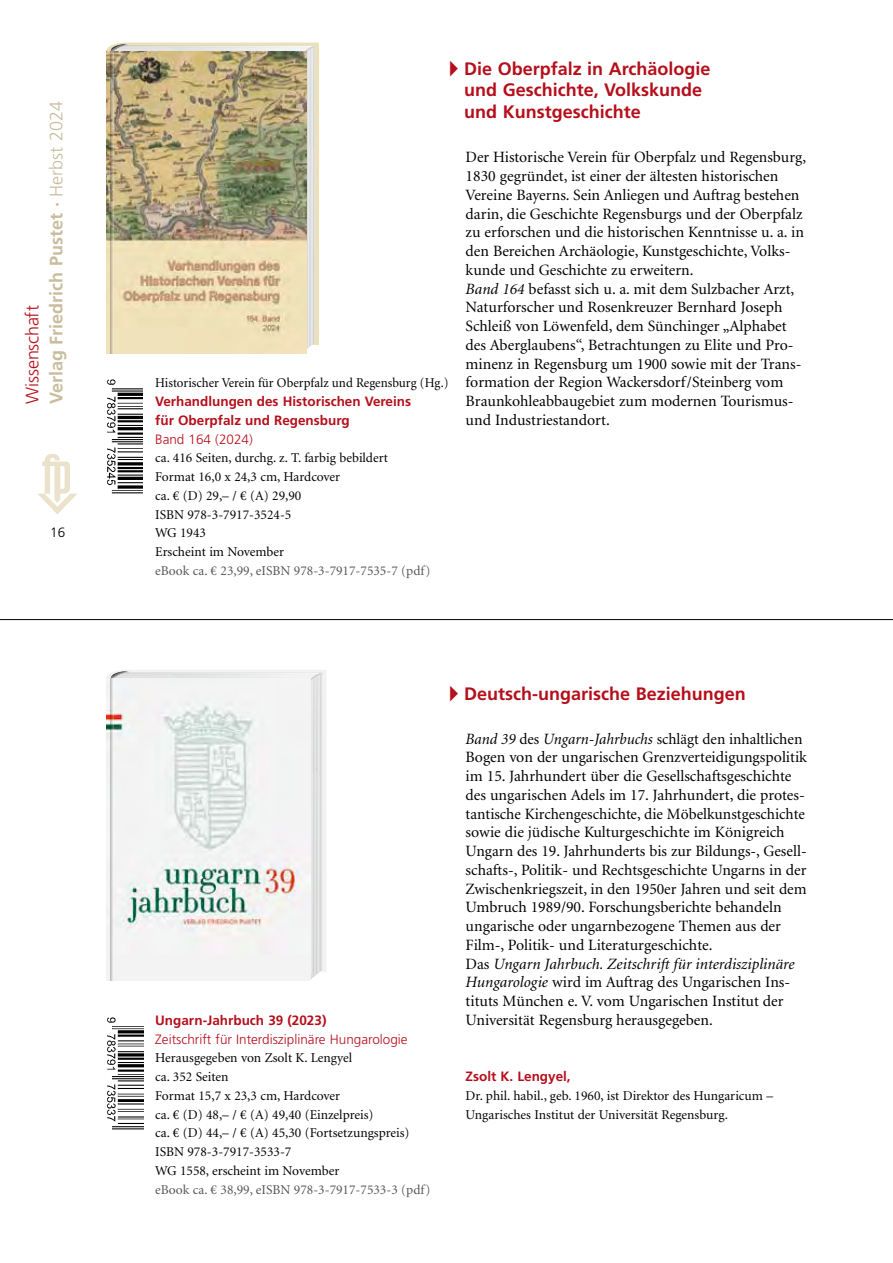
<style>
.page{position:relative;width:893px;height:1263px;background:#fff}
.page>*{position:absolute;margin:0;border:0;box-sizing:border-box;transform-origin:0 0}
.t1{font:700 18px/21.6px "Frutiger";color:#b50f1b}
.t2{font:700 18px/24px "Frutiger";color:#c8bd9d}
.t3{font:15.75px/18.8px "Minion";color:#000}
.t4{font:13.5px/18.8px "Minion";color:#000}
.t5{font:700 13.5px/18.8px "Frutiger";color:#b50f1b}
.t6{font:300 13.5px "Frutiger";color:#b50f1b}
.t7{font:13.5px "Minion";color:#000;scale:.96 1}
.t8{font:300 13.5px "Frutiger";color:#000}
.s1{font-weight:300;color:#b50f1b}
.s2{font-weight:300}
.s3{font-family:"Minion Pro"}
.s4{color:#565656}
.s5{font-family:"Minion Pro";color:#565656}
.s6{font-style:italic}
</style>
<div class="page">
<img style="left:37px;top:454px;width:40px;height:60px">
<svg style="left:106px;top:670px;width:220px;height:302px;fill:#e6e6e6"></svg>
<img style="left:106px;top:678px;width:205px;height:303px">
<svg style="left:111px;top:678px;width:2px;height:303px"></svg>
<svg style="left:106px;top:42px;width:213px;height:303px;background:#e5e0d4"></svg>
<img style="left:106px;top:51px;width:201px;height:303px">
<svg style="left:111px;top:51px;width:2px;height:303px"></svg>
<hr style="left:0;top:619px;width:893px;height:1px;background:#000">
<img style="left:106px;top:379px;width:36px;height:115px">
<img style="left:107px;top:1017px;width:36px;height:113px">
<p class="t2" style="left:20px;top:404px;width:304px;rotate:-90deg"><span class="s1">Wissenschaft<br></span>Verlag Friedrich Pustet · <span class="s2">Herbst 2024</span></p>
<p class="t8" style="left:50px;top:525px;width:17px">16</p>
<p class="t7" style="left:155px;top:376px;width:307px">Historischer Verein für Oberpfalz und Regensburg (Hg.)</p>
<p class="t5" style="left:155px;top:392px;width:257px">Verhandlungen des Historischen Vereins für Oberpfalz und Regensburg</p>
<p class="t6" style="left:155px;top:431px;width:99px">Band 164 (2024)</p>
<p class="t4" style="left:155px;top:449px;width:277px">ca. 416 Seiten, durchg. z. T. farbig bebildert<br>Format 16,0 x 24,3 cm, Hardcover<br>ca. <span class="s3">€</span> (D) 29,– / <span class="s3">€</span> (A) 29,90<br>ISBN 978-3-7917-3524-5<br>WG 1943<br>Erscheint im November<br><span class="s4">eBook ca.</span> <span class="s5">€</span> <span class="s4">23,99, eISBN 978-3-7917-7535-7 (pdf)</span></p>
<p class="t1" style="left:464px;top:57px;width:248px">Die Oberpfalz in Archäologie und Geschichte, Volkskunde und Kunstgeschichte</p>
<p class="t3" style="left:466px;top:149px;width:342px">Der Historische Verein für Oberpfalz und Regensburg, 1830 gegründet, ist einer der ältesten historischen Vereine Bayerns. Sein Anliegen und Auftrag bestehen darin, die Geschichte Regensburgs und der Oberpfalz zu erforschen und die historischen Kenntnisse u. a. in den Bereichen Archäologie, Kunstgeschichte, Volks&shy;kunde und Geschichte zu erweitern.<br><span class="s6">Band 164</span> befasst sich u. a. mit dem Sulzbacher Arzt, Naturforscher und Rosenkreuzer Bernhard Joseph Schleiß von Löwenfeld, dem Sünchinger „Alphabet des Aberglaubens“, Betrachtungen zu Elite und Pro&shy;minenz in Regensburg um 1900 sowie mit der Trans&shy;formation der Region Wackersdorf/Steinberg vom Braunkohleabbaugebiet zum modernen Tourismus&shy;und Industriestandort.</p>
<p class="t5" style="left:155px;top:1011px;width:173px">Ungarn-Jahrbuch 39 (2023)</p>
<p class="t6" style="left:155px;top:1031px;width:254px">Zeitschrift für Interdisziplinäre Hungarologie</p>
<p class="t4" style="left:155px;top:1049px;width:277px">Herausgegeben von Zsolt K. Lengyel<br>ca. 352 Seiten<br>Format 15,7 x 23,3 cm, Hardcover<br>ca. <span class="s3">€</span> (D) 48,– / <span class="s3">€</span> (A) 49,40 (Einzelpreis)<br>ca. <span class="s3">€</span> (D) 44,– / <span class="s3">€</span> (A) 45,30 (Fortsetzungspreis)<br>ISBN 978-3-7917-3533-7<br>WG 1558, erscheint im November<br><span class="s4">eBook ca.</span> <span class="s5">€</span> <span class="s4">38,99, eISBN 978-3-7917-7533-3 (pdf)</span></p>
<p class="t1" style="left:464px;top:683px;width:283px">Deutsch-ungarische Beziehungen</p>
<p class="t3" style="left:466px;top:730px;width:343px"><span class="s6">Band 39</span> des <span class="s6">Ungarn-Jahrbuchs</span> schlägt den inhaltlichen Bogen von der ungarischen Grenzverteidigungspolitik im 15. Jahrhundert über die Gesellschaftsgeschichte des ungarischen Adels im 17. Jahrhundert, die protes&shy;tantische Kirchengeschichte, die Möbelkunstgeschichte sowie die jüdische Kulturgeschichte im Königreich Ungarn des 19. Jahrhunderts bis zur Bildungs-, Gesell&shy;schafts-, Politik- und Rechtsgeschichte Ungarns in der Zwischenkriegszeit, in den 1950er Jahren und seit dem Umbruch 1989/90. Forschungsberichte behandeln ungarische oder ungarnbezogene Themen aus der Film-, Politik- und Literaturgeschichte.<br>Das <span class="s6">Ungarn Jahrbuch. Zeitschrift für interdisziplinäre Hungarologie</span> wird im Auftrag des Ungarischen Ins&shy;tituts München e. V. vom Ungarischen Institut der Universität Regensburg herausgegeben.</p>
<p class="t5" style="left:466px;top:1067px;width:107px">Zsolt K. Lengyel,</p>
<p class="t4" style="left:466px;top:1087px;width:309px">Dr. phil. habil., geb. 1960, ist Direktor des Hungaricum –<br>Ungarisches Institut der Universität Regensburg.</p>
</div>
